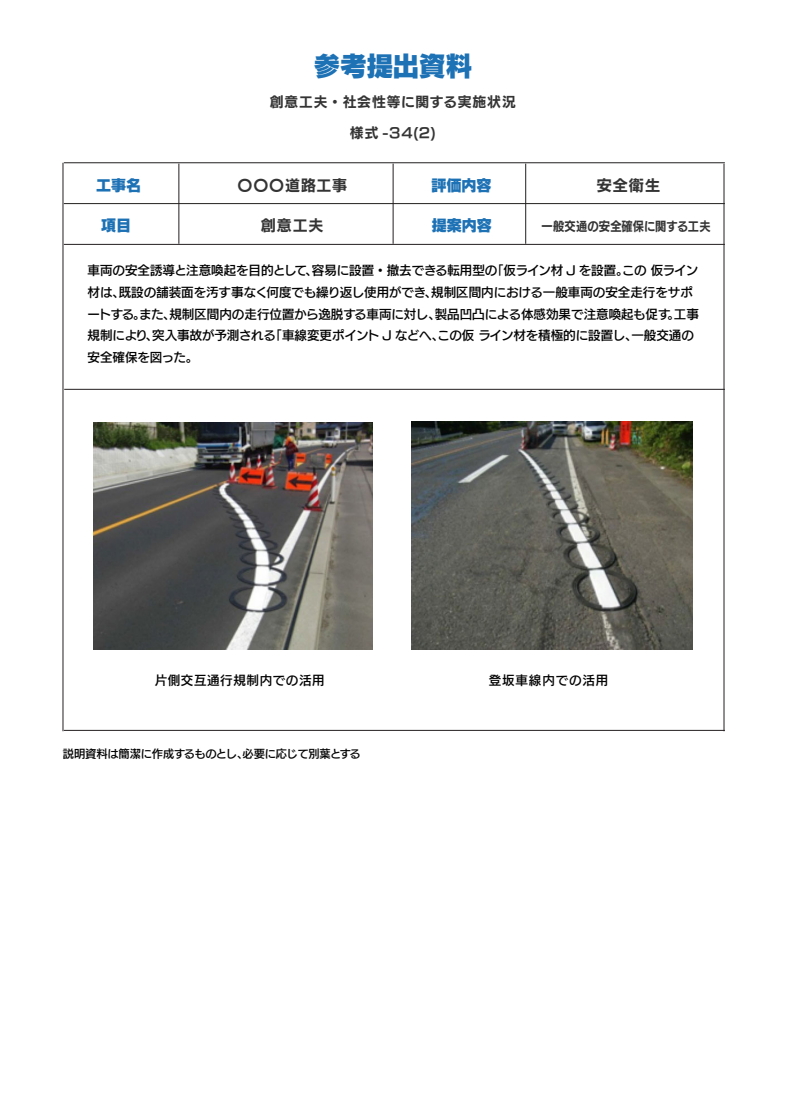
<style>
.page{position:relative;width:787px;height:1095px;background:#fff}
.page>*{position:absolute;margin:0;border:0;box-sizing:border-box;transform-origin:0 0}
.t1{font:26.25px "New Rodin Pro EB";letter-spacing:.005em;color:#1d71b5}
.t2{font:15px "New Rodin Pro B";letter-spacing:.06em;color:#343434}
.t3{font:15px "New Rodin Pro EB";color:#1d71b5}
.t4{font:13.75px "New Rodin Pro B";letter-spacing:.065em;color:#343434}
.t5{font:12.5px/21.9px "New Rodin Pro DB";color:#030303}
.t6{font:12.5px "New Rodin Pro B";letter-spacing:.005em;color:#343434;scale:.9 1}
.t7{font:12.5px "New Rodin Pro DB";letter-spacing:.05em;color:#030303}
.t8{font:12.5px "New Rodin Pro DB";letter-spacing:.07em;color:#030303}
.t9{font:11.25px "New Rodin Pro DB";letter-spacing:-.02em;color:#030303}
</style>
<div class="page">
<hr style="left:64px;top:203px;width:661px;height:1px;background:#231f20">
<hr style="left:64px;top:389px;width:661px;height:1px;background:#231f20">
<hr style="left:63px;top:163px;width:1px;height:568px;background:#231f20">
<hr style="left:178px;top:164px;width:1px;height:80px;background:#231f20">
<hr style="left:64px;top:730px;width:661px;height:1px;background:#231f20">
<hr style="left:64px;top:162px;width:661px;height:1px;background:#231f20">
<hr style="left:723px;top:164px;width:1px;height:567px;background:#231f20">
<hr style="left:64px;top:244px;width:661px;height:1px;background:#231f20">
<hr style="left:393px;top:164px;width:1px;height:80px;background:#231f20">
<hr style="left:525px;top:164px;width:1px;height:80px;background:#231f20">
<img style="left:93px;top:423px;width:280px;height:226px">
<img style="left:411px;top:422px;width:281px;height:228px">
<h1 class="t1" style="left:314px;top:43px;width:160px">参考提出資料</h1>
<p class="t4" style="left:270px;top:90px;width:247px">創意工夫・社会性等に関する実施状況</p>
<p class="t4" style="left:350px;top:121px;width:87px">様式 -34(2)</p>
<p class="t2" style="left:237px;top:172px;width:111px">〇〇〇道路工事</p>
<p class="t2" style="left:261px;top:213px;width:64px">創意工夫</p>
<p class="t6" style="left:541px;top:216px;width:189px">一般交通の安全確保に関する工夫</p>
<p class="t3" style="left:96px;top:172px;width:46px">工事名</p>
<p class="t3" style="left:101px;top:212px;width:31px">項目</p>
<p class="t3" style="left:432px;top:212px;width:61px">提案内容</p>
<p class="t3" style="left:431px;top:172px;width:61px">評価内容</p>
<p class="t2" style="left:597px;top:172px;width:65px">安全衛生</p>
<p class="t5" style="left:87px;top:258px;width:613px">車両の安全誘導と注意喚起を目的として、容易に設置・撤去できる転用型の「仮ライン材 J を設置。この 仮ライン材は、既設の舗装面を汚す事なく何度でも繰り返し使用ができ、規制区間内における一般車両の安全走行をサポートする。また、規制区間内の走行位置から逸脱する車両に対し、製品凹凸による体感効果で注意喚起も促す。工事規制により、突入事故が予測される「車線変更ポイント J などへ、この仮 ライン材を積極的に設置し、一般交通の安全確保を図った。</p>
<p class="t7" style="left:155px;top:669px;width:172px">片側交互通行規制内での活用</p>
<p class="t8" style="left:489px;top:669px;width:121px">登坂車線内での活用</p>
<p class="t9" style="left:63px;top:744px;width:299px">説明資料は簡潔に作成するものとし、必要に応じて別葉とする</p>
</div>
